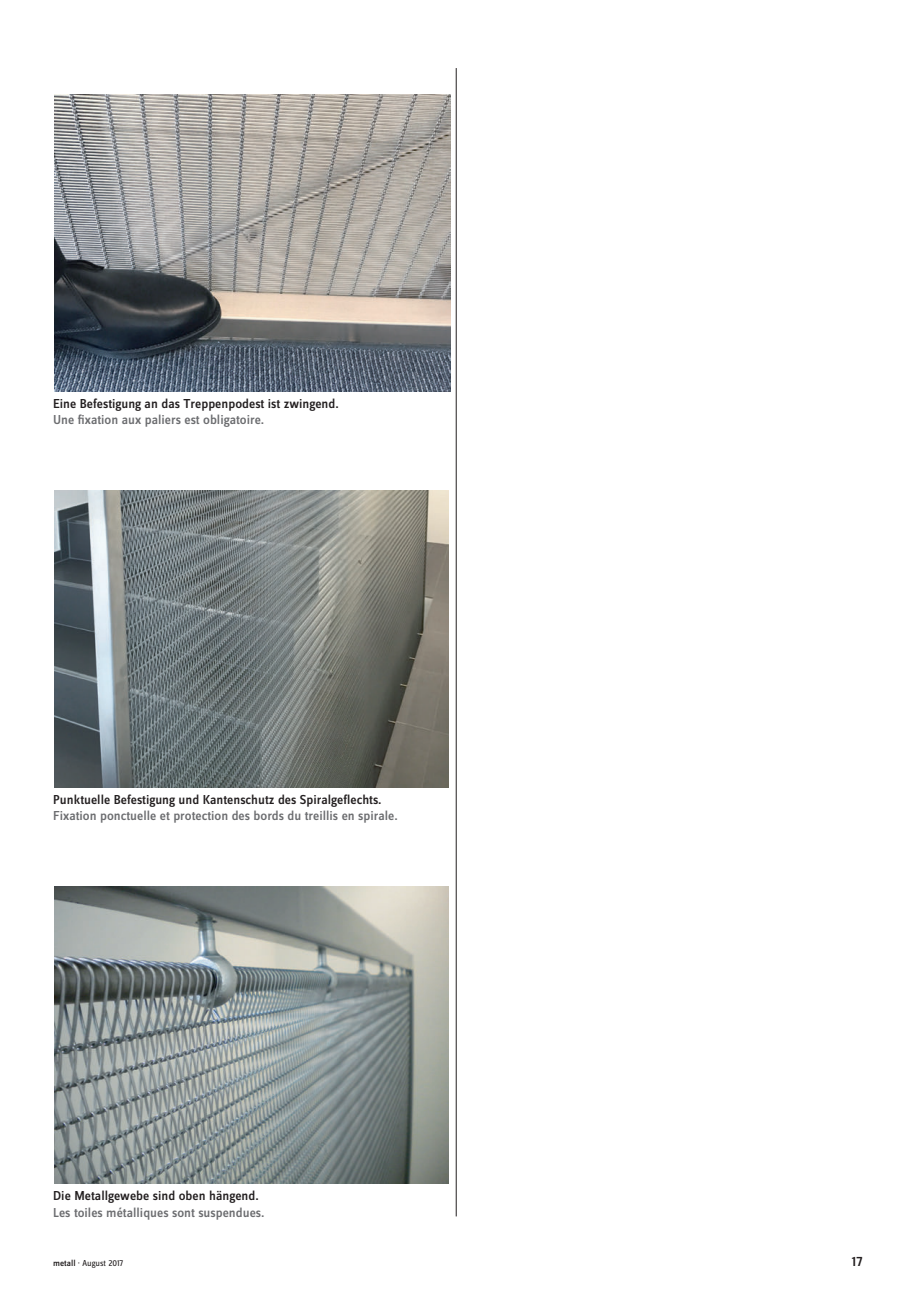
<style>
.page{position:relative;width:915px;height:1293px;background:#fff}
.page>*{position:absolute;margin:0;border:0;box-sizing:border-box;transform-origin:0 0}
.t1{font:500 14.25px "Zine Sans Dis";color:#231f20}
.DE_Legende_9__medium{font:500 13.5px "Zine Sans Dis";color:#231f20}
.DE_Legende_9__medium-2{font:500 13.5px "Zine Sans Dis";color:#6c6d70}
.t2{font:9px "Zine Sans Dis";color:#231f20}
.s1{font-weight:500}
</style>
<div class="page">
<hr style="left:0;top:853px;width:1px;height:363px;background:#e1e7ea">
<img style="left:54px;top:95px;width:396px;height:296px">
<img style="left:54px;top:490px;width:395px;height:297px">
<img style="left:54px;top:886px;width:395px;height:297px">
<hr style="left:456px;top:68px;width:1px;height:1148px;background:#231f20">
<p class="DE_Legende_9__medium" style="left:53px;top:397px;width:287px">Eine Befestigung an das Treppenpodest ist zwingend.</p>
<p class="DE_Legende_9__medium-2" style="left:53px;top:413px;width:212px">Une fixation aux paliers est obligatoire.</p>
<p class="DE_Legende_9__medium" style="left:53px;top:793px;width:330px">Punktuelle Befestigung und Kantenschutz des Spiralgeflechts.</p>
<p class="DE_Legende_9__medium-2" style="left:53px;top:809px;width:346px">Fixation ponctuelle et protection des bords du treillis en spirale.</p>
<p class="DE_Legende_9__medium" style="left:53px;top:1189px;width:207px">Die Metallgewebe sind oben hängend.</p>
<p class="DE_Legende_9__medium-2" style="left:53px;top:1205px;width:213px">Les toiles métalliques sont suspendues.</p>
<p class="t2" style="left:53px;top:1259px;width:71px"><span class="s1">metall</span> · August 2017</p>
<p class="t1" style="left:851px;top:1254px;width:12px">17</p>
</div>
